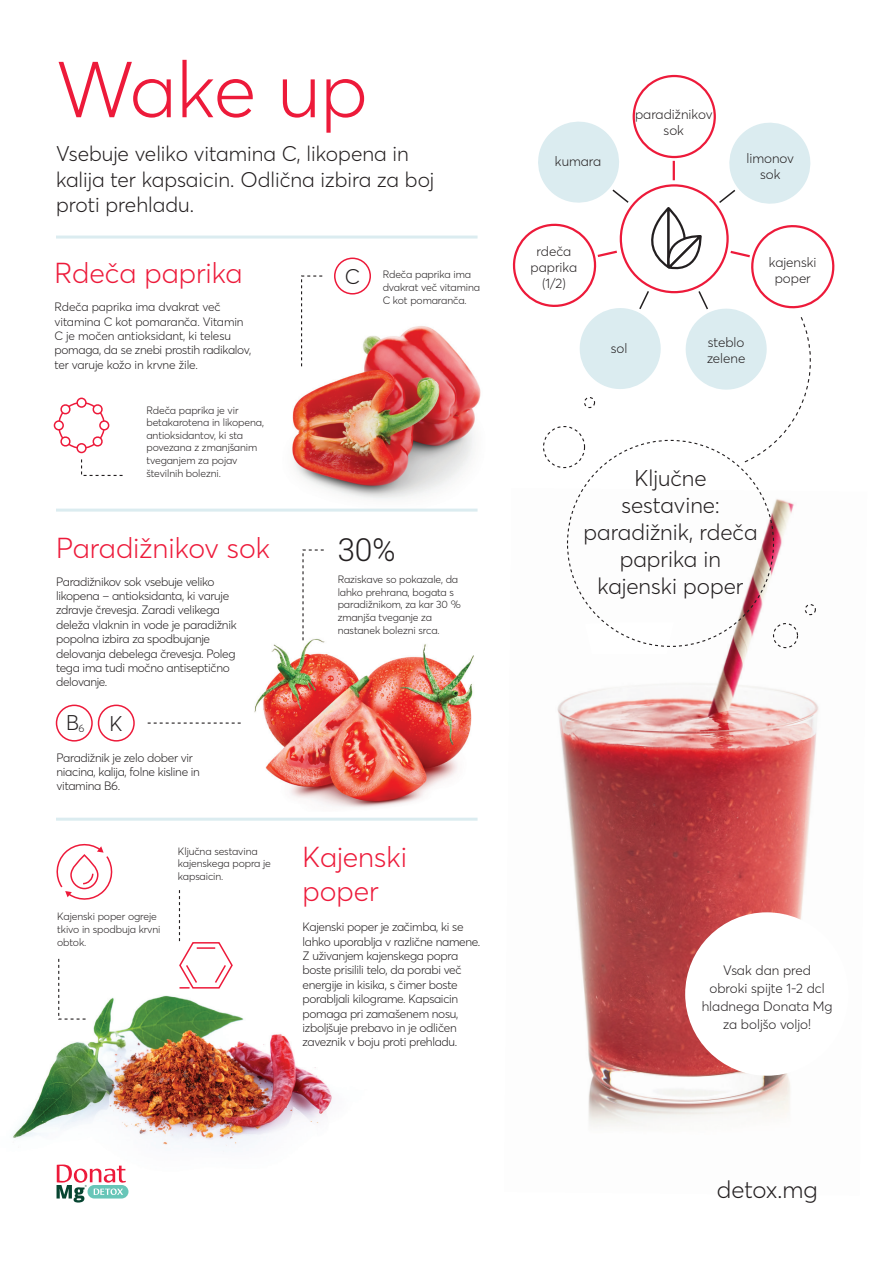
<style>
.page{position:relative;width:893px;height:1263px;background:#fff}
.page>*{position:absolute;margin:0;border:0;box-sizing:border-box;transform-origin:0 0}
.t1{font:300 78px "Averta";letter-spacing:-.01em;color:#ed1a3a}
.t2{font:300 31.5px "Roboto Slab";color:#231f20}
.t3{font:300 28.5px/34.2px "Averta";color:#ed1a3a}
.t4{font:300 24px "Averta";color:#231f20}
.t5{font:300 22.5px/27px "Averta";color:#231f20;text-align:center}
.t6{font:300 21px/25.2px "Averta";color:#231f20}
.t7{font:300 13.5px/16.2px "Averta";color:#231f20;text-align:center}
.t8{font:300 12px/14.4px "Averta";letter-spacing:-.025em;color:#231f20}
.t9{font:300 10.5px/12.6px "Averta";letter-spacing:-.01em;color:#231f20}
.s1{font-size:21px}
.s2{font-size:10.5px}
</style>
<div class="page">
<img style="left:557px;top:488px;width:262px;height:639px">
<img style="left:272px;top:326px;width:209px;height:183px">
<img style="left:254px;top:641px;width:220px;height:167px">
<img style="left:13px;top:995px;width:319px;height:198px">
<svg style="left:585px;top:622px;width:89px;height:32px"></svg>
<div style="left:58px;top:402px;width:47px;height:47px;border:2px solid #ed1a3a;border-radius:50%"></div>
<div style="left:77px;top:398px;width:9px;height:9px;background:#fff;border-radius:50%"></div>
<div style="left:76px;top:398px;width:11px;height:10px;border:2px solid #ed1a3a;border-radius:50%"></div>
<div style="left:77px;top:444px;width:9px;height:8px;background:#fff;border-radius:50%"></div>
<div style="left:76px;top:443px;width:11px;height:10px;border:2px solid #ed1a3a;border-radius:50%"></div>
<svg style="left:60px;top:404px;width:12px;height:12px"></svg>
<svg style="left:92px;top:435px;width:11px;height:12px"></svg>
<div style="left:54px;top:421px;width:9px;height:9px;background:#fff;border-radius:50%"></div>
<div style="left:54px;top:420px;width:10px;height:10px;border:2px solid #ed1a3a;border-radius:50%"></div>
<div style="left:100px;top:421px;width:9px;height:9px;background:#fff;border-radius:50%"></div>
<div style="left:99px;top:420px;width:10px;height:10px;border:2px solid #ed1a3a;border-radius:50%"></div>
<svg style="left:60px;top:435px;width:12px;height:12px"></svg>
<svg style="left:91px;top:404px;width:12px;height:10px"></svg>
<div style="left:334px;top:258px;width:37px;height:37px;border:2px solid #ed1a3a;border-radius:50%"></div>
<svg style="left:300px;top:275px;width:25px;height:92px"></svg>
<svg style="left:81px;top:459px;width:42px;height:17px"></svg>
<svg style="left:178px;top:890px;width:55px;height:99px"></svg>
<svg style="left:58px;top:958px;width:29px;height:62px"></svg>
<svg style="left:56px;top:843px;width:57px;height:57px"></svg>
<hr style="left:56px;top:236px;width:422px;height:3px;background:#dbecf0">
<svg style="left:512px;top:117px;width:323px;height:346px"></svg>
<div style="left:543px;top:426px;width:42px;height:42px;border:1px dashed #231f20;border-radius:50%"></div>
<div style="left:584px;top:397px;width:11px;height:11px;border:1px dashed #231f20;border-radius:50%"></div>
<div style="left:805px;top:604px;width:11px;height:11px;border:1px dashed #231f20;border-radius:50%"></div>
<div style="left:773px;top:623px;width:25px;height:25px;border:1px dashed #231f20;border-radius:50%"></div>
<hr style="left:56px;top:509px;width:422px;height:3px;background:#dbecf0">
<hr style="left:56px;top:818px;width:422px;height:3px;background:#dbecf0">
<svg style="left:302px;top:549px;width:22px;height:92px"></svg>
<div style="left:98px;top:705px;width:37px;height:36px;border:2px solid #ed1a3a;border-radius:50%"></div>
<div style="left:56px;top:705px;width:37px;height:36px;border:2px solid #ed1a3a;border-radius:50%"></div>
<svg style="left:148px;top:722px;width:93px;height:2px"></svg>
<div style="left:685px;top:912px;width:163px;height:164px;background:#fff;border-radius:50%"></div>
<div style="left:88px;top:1185px;width:40px;height:13px;background:#68c6b8;border-radius:7px"></div>
<svg style="left:57px;top:1164px;width:69px;height:38px"></svg>
<h1 class="t1" style="left:56px;top:36px;width:313px">Wake up</h1>
<h3 class="t6" style="left:56px;top:141px;width:380px">Vsebuje veliko vitamina C, likopena in kalija ter kapsaicin. Odlična izbira za boj proti prehladu.</h3>
<p class="t7" style="left:555px;top:153px;width:48px">kumara</p>
<p class="t7" style="left:635px;top:105px;width:79px">paradižnikov sok</p>
<p class="t7" style="left:746px;top:150px;width:49px">limonov sok</p>
<h3 class="t3" style="left:55px;top:255px;width:190px">Rdeča paprika</h3>
<p class="t8" style="left:55px;top:299px;width:198px">Rdeča paprika ima dvakrat več vitamina C kot pomaranča. Vitamin C je močen antioksidant, ki telesu pomaga, da se znebi prostih radikalov, ter varuje kožo in krvne žile.</p>
<p class="t9" style="left:383px;top:268px;width:99px;text-indent:-38px"><span class="s1">C</span> Rdeča paprika ima dvakrat več vitamina<br>C kot pomaranča.</p>
<p class="t7" style="left:531px;top:243px;width:48px">rdeča paprika (1/2)</p>
<p class="t7" style="left:611px;top:340px;width:18px">sol</p>
<p class="t7" style="left:707px;top:334px;width:40px;text-align:left">steblo zelene</p>
<p class="t7" style="left:769px;top:253px;width:49px">kajenski poper</p>
<p class="t9" style="left:146px;top:403px;width:119px">Rdeča paprika je vir betakarotena in likopena, antioksidantov, ki sta povezana z zmanjšanim tveganjem za pojav številnih bolezni.</p>
<h3 class="t3" style="left:56px;top:529px;width:216px">Paradižnikov sok</h3>
<p class="t8" style="left:56px;top:574px;width:182px">Paradižnikov sok vsebuje veliko likopena – antioksidanta, ki varuje zdravje črevesja. Zaradi velikega deleža vlaknin in vode je paradižnik popolna izbira za spodbujanje delovanja debelega črevesja. Poleg tega ima tudi močno antiseptično delovanje.</p>
<h3 class="t6" style="left:66px;top:710px;width:58px">B<span class="s2">6</span> K</h3>
<p class="t8" style="left:57px;top:750px;width:145px">Paradižnik je zelo dober vir niacina, kalija, folne kisline in vitamina B6.</p>
<p class="t9" style="left:57px;top:910px;width:105px">Kajenski poper ogreje tkivo in spodbuja krvni obtok.</p>
<p class="t9" style="left:178px;top:844px;width:94px">Ključna sestavina kajenskega popra je kapsaicin.</p>
<h2 class="t2" style="left:338px;top:528px;width:59px">30%</h2>
<p class="t9" style="left:338px;top:573px;width:125px">Raziskave so pokazale, da lahko prehrana, bogata s paradižnikom, za kar 30 % zmanjša tveganje za nastanek bolezni srca.</p>
<h3 class="t3" style="left:302px;top:839px;width:106px">Kajenski poper</h3>
<p class="t8" style="left:302px;top:919px;width:179px">Kajenski poper je začimba, ki se lahko uporablja v različne namene.<br>Z uživanjem kajenskega popra boste prisilili telo, da porabi več energije in kisika, s čimer boste porabljali kilograme. Kapsaicin pomaga pri zamašenem nosu, izboljšuje prebavo in je odličen zaveznik v boju proti prehladu.</p>
<h3 class="t5" style="left:584px;top:464px;width:175px">Ključne sestavine: paradižnik, rdeča paprika in kajenski poper</h3>
<p class="t7" style="left:702px;top:960px;width:132px;line-height:18px">Vsak dan pred<br>obroki spijte 1-2 dcl hladnega Donata Mg za boljšo voljo!</p>
<h3 class="t4" style="left:717px;top:1173px;width:102px">detox.mg</h3>
</div>
